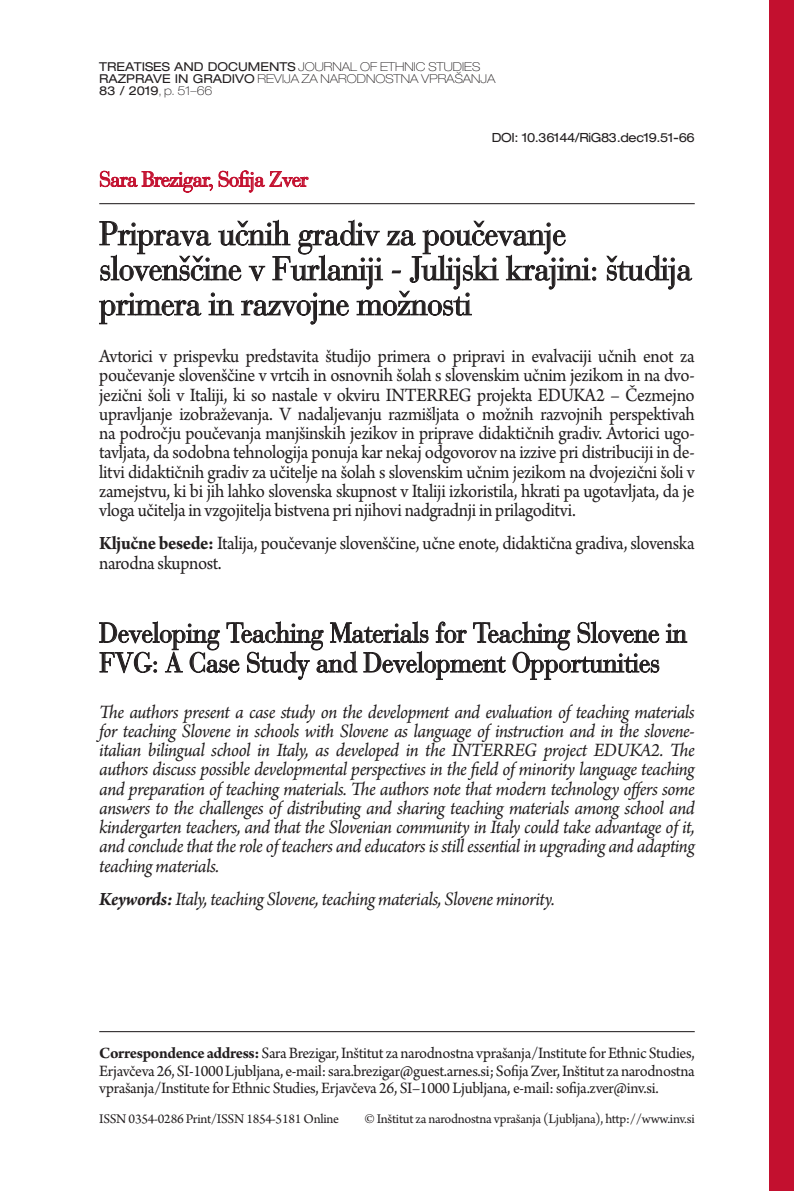
<style>
.page{position:relative;width:794px;height:1191px;background:#fff}
.page>*{position:absolute;margin:0;border:0;box-sizing:border-box;transform-origin:0 0}
.t1{font:33.07px/35px "Bauer Bodoni CE";letter-spacing:-.025em;color:#231f20;scale:.95 1}
.t2{font:27.65px/29.8px "Bauer Bodoni CE";letter-spacing:-.02em;color:#231f20;scale:.95 1}
.t3{font:21px "Bauer Bodoni CE";letter-spacing:-.04em;color:#c3102f}
.t4{font:19.78px/19.2px "Arno Pro";letter-spacing:-.02em;color:#231f20;text-align:justify;scale:.94 1}
.t5{font:italic 19.78px/19.2px "Arno Pro";letter-spacing:-.025em;color:#231f20;text-align:justify}
.t6{font:16.62px/17.5px "Arno Pro";letter-spacing:-.02em;color:#231f20;text-align:justify}
.t7{font:14px "Arno Pro";letter-spacing:-.02em;color:#231f20}
.t8{font:expanded 12.6px "Helvetica Neue LT Pro";letter-spacing:-.03em;color:#231f20}
.t9{font:100 expanded 12.25px/12.2px "Helvetica Neue LT Pro";color:#231f20}
.s1{font-weight:400}
.s2{font-weight:700}
</style>
<div class="page">
<hr style="left:99px;top:203px;width:595px;height:1px;background:#231f20">
<svg style="left:606px;top:254px;width:86px;height:36px"></svg>
<svg style="left:99px;top:219px;width:497px;height:106px"></svg>
<svg style="left:666px;top:623px;width:21px;height:20px"></svg>
<svg style="left:99px;top:621px;width:560px;height:59px"></svg>
<svg style="left:100px;top:170px;width:209px;height:23px"></svg>
<div style="left:769px;top:0;width:25px;height:1191px;background:#c3102f"></div>
<hr style="left:99px;top:1031px;width:595px;height:1px;background:#231f20">
<p class="t9" style="left:99px;top:60px;width:398px"><span class="s1">TREATISES AND DOCUMENTS</span> JOURNAL OF ETHNIC STUDIES<br><span class="s1">RAZPRAVE IN GRADIVO</span> REVIJA ZA NARODNOSTNA VPRAŠANJA<br><span class="s1">83 / 2019</span>, p. 51–66</p>
<p class="t3" style="left:99px;top:166px;width:211px">Sara Brezigar, Sofija Zver</p>
<p class="t8" style="left:492px;top:131px;width:204px">DOI: 10.36144/RiG83.dec19.51-66</p>
<h1 class="t1" style="left:99px;top:216px;width:625px">Priprava učnih gradiv za poučevanje slovenščine v Furlaniji - Julijski krajini: študija primera in razvojne možnosti</h1>
<p class="t4" style="left:99px;top:348px;width:635px">Avtorici v prispevku predstavita študijo primera o pripravi in evalvaciji učnih enot za poučevanje slovenščine v vrtcih in osnovnih šolah s slovenskim učnim jezikom in na dvo&shy;jezični šoli v Italiji, ki so nastale v okviru INTERREG projekta EDUKA2 – Čezmejno upravljanje izobraževanja. V nadaljevanju razmišljata o možnih razvojnih perspektivah na področju poučevanja manjšinskih jezikov in priprave didaktičnih gradiv. Avtorici ugo&shy;tavljata, da sodobna tehnologija ponuja kar nekaj odgovorov na izzive pri distribuciji in de&shy;litvi didaktičnih gradiv za učitelje na šolah s slovenskim učnim jezikom na dvojezični šoli v zamejstvu, ki bi jih lahko slovenska skupnost v Italiji izkoristila, hkrati pa ugotavljata, da je vloga učitelja in vzgojitelja bistvena pri njihovi nadgradnji in prilagoditvi.</p>
<p class="t4" style="left:99px;top:535px;width:635px"><span class="s2">Ključne besede:</span> Italija, poučevanje slovenščine, učne enote, didaktična gradiva, slovenska narodna skupnost.</p>
<h2 class="t2" style="left:99px;top:618px;width:620px">Developing Teaching Materials for Teaching Slovene in<br>FVG: A Case Study and Development Opportunities</h2>
<p class="t5" style="left:99px;top:703px;width:597px">The authors present a case study on the development and evaluation of teaching materials for teaching Slovene in schools with Slovene as language of instruction and in the slovene&shy;italian bilingual school in Italy, as developed in the INTERREG project EDUKA2. The authors discuss possible developmental perspectives in the field of minority language teaching and preparation of teaching materials. The authors note that modern technology offers some answers to the challenges of distributing and sharing teaching materials among school and kindergarten teachers, and that the Slovenian community in Italy could take advantage of it, and conclude that the role of teachers and educators is still essential in upgrading and adapting teaching materials.</p>
<p class="t5" style="left:99px;top:890px;width:457px"><span class="s2">Keywords:</span> Italy, teaching Slovene, teaching materials, Slovene minority.</p>
<p class="t6" style="left:99px;top:1045px;width:597px"><span class="s2">Correspondence address:</span> Sara Brezigar, Inštitut za narodnostna vprašanja/Institute for Ethnic Studies, Erjavčeva 26, SI-1000 Ljubljana, e-mail: sara.brezigar@guest.arnes.si; Sofija Zver, Inštitut za narodnostna vprašanja/Institute for Ethnic Studies, Erjavčeva 26, SI–1000 Ljubljana, e-mail: sofija.zver@inv.si.</p>
<p class="t7" style="left:99px;top:1110px;width:241px">ISSN 0354-0286 Print/ISSN 1854-5181 Online</p>
<p class="t7" style="left:364px;top:1110px;width:332px">© Inštitut za narodnostna vprašanja (Ljubljana), http://www.inv.si</p>
</div>
